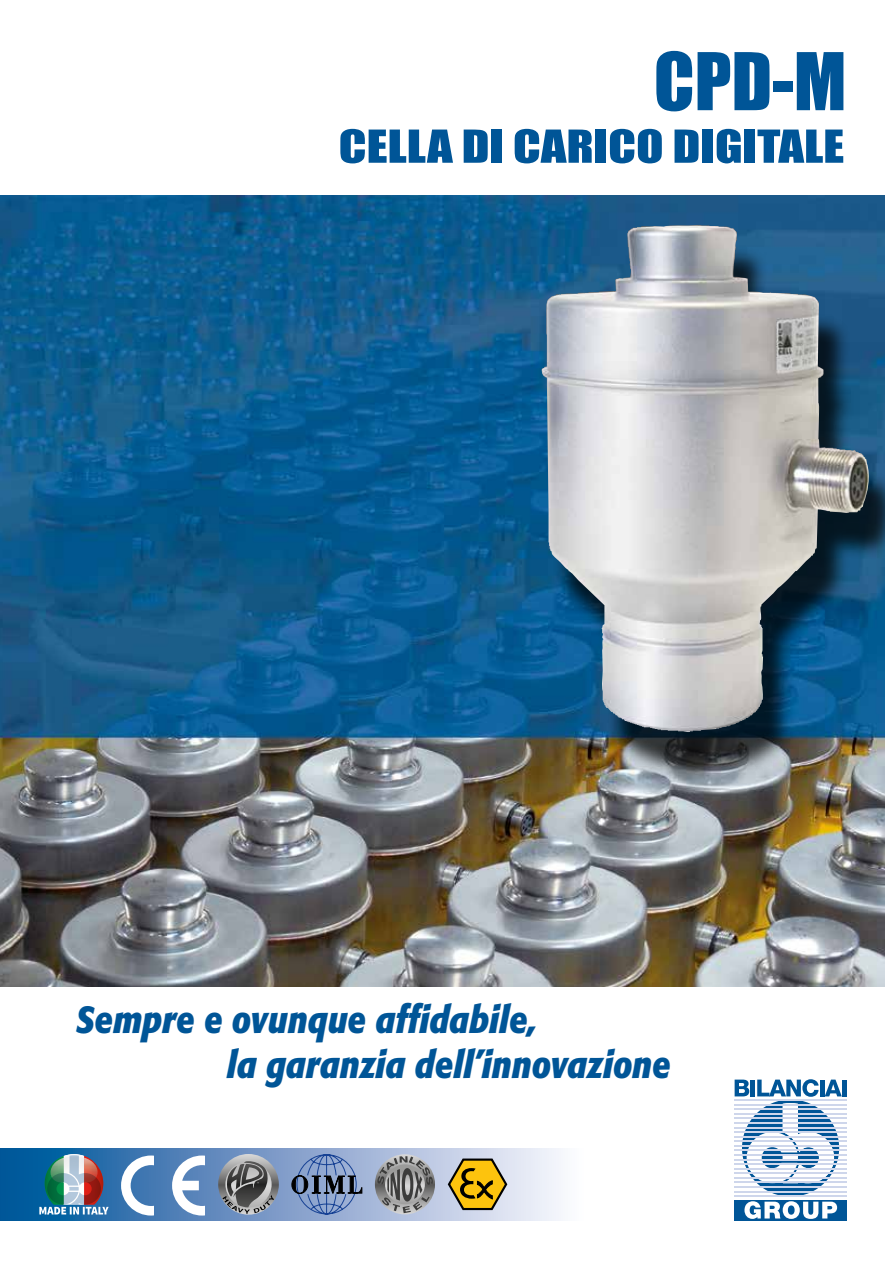
<style>
.page{position:relative;width:885px;height:1263px;background:#fff}
.page>*{position:absolute;margin:0;border:0;box-sizing:border-box;transform-origin:0 0}
.t1{font:73.5px "Impact";color:#005597}
.t2{font:42px "Impact";color:#005597;scale:1.2 1}
.t3{font:italic 700 37.5px/45px "Formata";color:#005597;scale:.85 1}
</style>
<div class="page">
<img style="left:0;top:196px;width:884px;height:791px">
<svg style="left:742px;top:1099px;width:97px;height:98px"></svg>
<svg style="left:746px;top:1103px;width:88px;height:78px"></svg>
<div style="left:734px;top:1200px;width:112px;height:20px;background:#005597"></div>
<svg style="left:744px;top:1201px;width:93px;height:18px"></svg>
<svg style="left:734px;top:1079px;width:15px;height:17px"></svg>
<div style="left:750px;top:1079px;width:5px;height:17px;background:#005597"></div>
<svg style="left:757px;top:1079px;width:61px;height:18px"></svg>
<div style="left:819px;top:1079px;width:5px;height:17px;background:#005597"></div>
<svg style="left:824px;top:1079px;width:17px;height:17px"></svg>
<hr style="left:842px;top:1079px;width:4px;height:17px;background:#005597">
<hr style="left:734px;top:1099px;width:112px;height:2px;background:#ced6eb">
<hr style="left:734px;top:1104px;width:112px;height:1px;background:#ced6eb">
<hr style="left:734px;top:1108px;width:112px;height:2px;background:#ced6eb">
<hr style="left:734px;top:1113px;width:112px;height:2px;background:#ced6eb">
<hr style="left:734px;top:1117px;width:112px;height:2px;background:#ced6eb">
<hr style="left:734px;top:1122px;width:112px;height:2px;background:#ced6eb">
<hr style="left:734px;top:1127px;width:112px;height:1px;background:#ced6eb">
<hr style="left:734px;top:1131px;width:112px;height:2px;background:#ced6eb">
<hr style="left:734px;top:1136px;width:112px;height:1px;background:#ced6eb">
<hr style="left:734px;top:1140px;width:112px;height:2px;background:#ced6eb">
<hr style="left:734px;top:1145px;width:112px;height:2px;background:#ced6eb">
<hr style="left:734px;top:1149px;width:112px;height:2px;background:#ced6eb">
<hr style="left:734px;top:1154px;width:112px;height:2px;background:#ced6eb">
<hr style="left:734px;top:1159px;width:112px;height:1px;background:#ced6eb">
<hr style="left:734px;top:1163px;width:112px;height:2px;background:#ced6eb">
<hr style="left:734px;top:1168px;width:112px;height:1px;background:#ced6eb">
<hr style="left:734px;top:1172px;width:112px;height:2px;background:#ced6eb">
<hr style="left:734px;top:1177px;width:112px;height:2px;background:#ced6eb">
<hr style="left:734px;top:1181px;width:112px;height:2px;background:#ced6eb">
<hr style="left:734px;top:1186px;width:112px;height:2px;background:#ced6eb">
<hr style="left:734px;top:1191px;width:112px;height:1px;background:#ced6eb">
<hr style="left:734px;top:1195px;width:112px;height:2px;background:#ced6eb">
<div style="left:546px;top:245px;width:338px;height:534px;background:#000;opacity:.75"></div>
<img style="left:541px;top:225px;width:221px;height:507px">
<svg style="left:0;top:1148px;width:561px;height:72px;background:#7ea2ca"></svg>
<svg style="left:39px;top:1154px;width:70px;height:60px;background:#6d8795"></svg>
<svg style="left:218px;top:1154px;width:61px;height:60px"></svg>
<svg style="left:222px;top:1161px;width:52px;height:53px;background:#7a7d81"></svg>
<svg style="left:291px;top:1154px;width:71px;height:61px;background:#7287af"></svg>
<svg style="left:375px;top:1154px;width:60px;height:60px"></svg>
<svg style="left:377px;top:1156px;width:56px;height:57px;background:#8a8c90"></svg>
<svg style="left:446px;top:1157px;width:63px;height:54px;background:#bba252"></svg>
<svg style="left:121px;top:1155px;width:33px;height:60px"></svg>
<svg style="left:172px;top:1155px;width:33px;height:60px"></svg>
<h1 class="t1" style="left:653px;top:36px;width:194px">CPD-M</h1>
<p class="t2" style="left:338px;top:120px;width:423px">CELLA DI CARICO DIGITALE</p>
<p class="t3" style="left:227px;top:997px;width:524px;text-indent:-151px">Sempre e ovunque affidabile,<br>la garanzia dell’innovazione</p>
</div>
